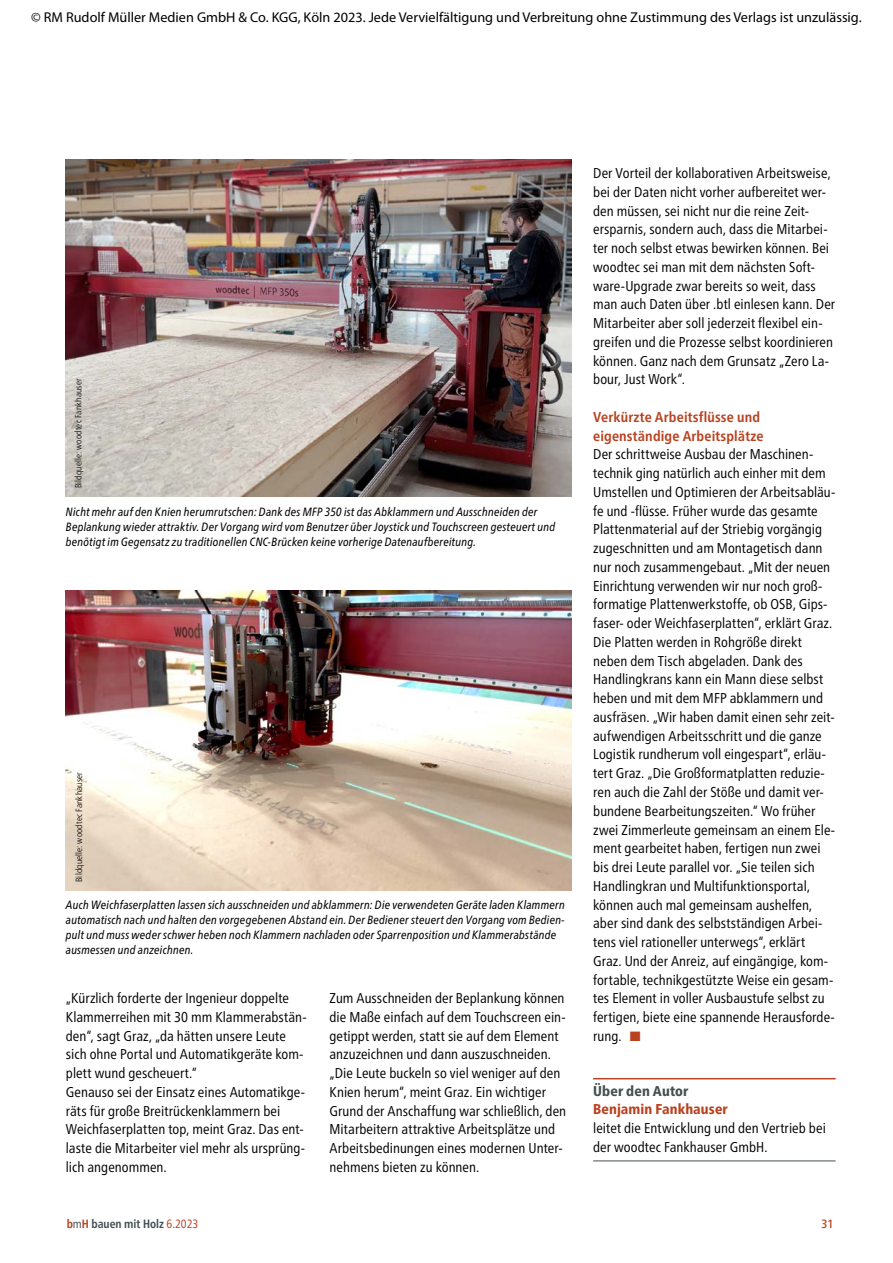
<style>
.page{position:relative;width:893px;height:1263px;background:#fff}
.page>*{position:absolute;margin:0;border:0;box-sizing:border-box;transform-origin:0 0}
.t1{font:condensed 14.25px/18.8px "Frutiger Neue LT Pro";color:#000}
.t2{font:14.25px "Myriad Pro";color:#000}
.t3{font:700 condensed 14.25px/18.8px "Frutiger Neue LT Pro";letter-spacing:.01em;color:#b84220}
.t4{font:800 condensed 14.25px "Frutiger Neue LT Pro";letter-spacing:.01em;color:#b84220}
.t5{font:800 condensed 14.25px "Frutiger Neue LT Pro";letter-spacing:.01em;color:#444f50}
.t6{font:italic condensed 12px/15px "Frutiger Neue LT Pro";letter-spacing:.015em;color:#000}
.t7{font:700 condensed 12px "Frutiger Neue LT Pro";color:#444f50}
.t8{font:500 condensed 12px "Frutiger Neue LT Pro";color:#b84220}
.t9{font:300 condensed 9px "Frutiger Neue LT Pro";letter-spacing:.02em;color:#000}
.s1{color:#b84220}
.s2{font-weight:400}
.s3{font-weight:400;color:#b84220}
</style>
<div class="page">
<hr style="left:593px;top:1078px;width:243px;height:1px;background:#b84220">
<hr style="left:593px;top:1160px;width:243px;height:1px;background:#444f50">
<img style="left:66px;top:159px;width:506px;height:338px">
<img style="left:66px;top:591px;width:506px;height:300px">
<p class="t2" style="left:31px;top:10px;width:832px">© RM Rudolf Müller Medien GmbH &amp; Co. KGG, Köln 2023. Jede Vervielfältigung und Verbreitung ohne Zustimmung des Verlags ist unzulässig.</p>
<p class="t9" style="left:73px;top:488px;width:112px;rotate:-90deg">Bildquelle: woodtec Fankhauser</p>
<p class="t6" style="left:66px;top:504px;width:491px">Nicht mehr auf den Knien herumrutschen: Dank des MFP 350 ist das Abklammern und Ausschneiden der<br>Beplankung wieder attraktiv. Der Vorgang wird vom Benutzer über Joystick und Touchscreen gesteuert und benötigt im Gegensatz zu traditionellen CNC-Brücken keine vorherige Datenaufbereitung.</p>
<p class="t9" style="left:74px;top:882px;width:112px;rotate:-90deg">Bildquelle: woodtec Fankhauser</p>
<p class="t6" style="left:66px;top:898px;width:500px">Auch Weichfaserplatten lassen sich ausschneiden und abklammern: Die verwendeten Geräte laden Klammern automatisch nach und halten den vorgegebenen Abstand ein. Der Bediener steuert den Vorgang vom Bedien&shy;pult und muss weder schwer heben noch Klammern nachladen oder Sparrenposition und Klammerabstände ausmessen und anzeichnen.</p>
<p class="t1" style="left:66px;top:989px;width:242px">„Kürzlich forderte der Ingenieur doppelte Klammerreihen mit 30 mm Klammerabstän&shy;den“, sagt Graz, „da hätten unsere Leute sich ohne Portal und Automatikgeräte kom&shy;plett wund gescheuert.“<br>Genauso sei der Einsatz eines Automatikge&shy;räts für große Breitrückenklammern bei Weichfaserplatten top, meint Graz. Das ent&shy;laste die Mitarbeiter viel mehr als ursprüng&shy;lich angenommen.</p>
<p class="t1" style="left:330px;top:989px;width:238px">Zum Ausschneiden der Beplankung können die Maße einfach auf dem Touchscreen ein&shy;getippt werden, statt sie auf dem Element anzuzeichnen und dann auszuschneiden. „Die Leute buckeln so viel weniger auf den Knien herum“, meint Graz. Ein wichtiger Grund der Anschaffung war schließlich, den Mitarbeitern attraktive Arbeitsplätze und Arbeitsbedinungen eines modernen Unter&shy;nehmens bieten zu können.</p>
<p class="t1" style="left:593px;top:164px;width:243px">Der Vorteil der kollaborativen Arbeitsweise, bei der Daten nicht vorher aufbereitet wer&shy;den müssen, sei nicht nur die reine Zeit&shy;ersparnis, sondern auch, dass die Mitarbei&shy;ter noch selbst etwas bewirken können. Bei woodtec sei man mit dem nächsten Soft&shy;ware-Upgrade zwar bereits so weit, dass man auch Daten über .btl einlesen kann. Der Mitarbeiter aber soll jederzeit flexibel ein&shy;greifen und die Prozesse selbst koordinieren können. Ganz nach dem Grunsatz „Zero La&shy;bour, Just Work“.</p>
<p class="t3" style="left:593px;top:407px;width:172px">Verkürzte Arbeitsflüsse und eigenständige Arbeitsplätze</p>
<p class="t1" style="left:593px;top:445px;width:244px">Der schrittweise Ausbau der Maschinen&shy;technik ging natürlich auch einher mit dem Umstellen und Optimieren der Arbeitsabläu&shy;fe und -flüsse. Früher wurde das gesamte Plattenmaterial auf der Striebig vorgängig zugeschnitten und am Montagetisch dann nur noch zusammengebaut. „Mit der neuen Einrichtung verwenden wir nur noch groß&shy;formatige Plattenwerkstoffe, ob OSB, Gips&shy;faser- oder Weichfaserplatten“, erklärt Graz.<br>Die Platten werden in Rohgröße direkt neben dem Tisch abgeladen. Dank des Handlingkrans kann ein Mann diese selbst heben und mit dem MFP abklammern und ausfräsen. „Wir haben damit einen sehr zeit&shy;aufwendigen Arbeitsschritt und die ganze Logistik rundherum voll eingespart“, erläu&shy;tert Graz. „Die Großformatplatten reduzie&shy;ren auch die Zahl der Stöße und damit ver&shy;bundene Bearbeitungszeiten.“ Wo früher zwei Zimmerleute gemeinsam an einem Ele&shy;ment gearbeitet haben, fertigen nun zwei bis drei Leute parallel vor. „Sie teilen sich Handlingkran und Multifunktionsportal, können auch mal gemeinsam aushelfen, aber sind dank des selbstständigen Arbei&shy;tens viel rationeller unterwegs“, erklärt Graz. Und der Anreiz, auf eingängige, kom&shy;fortable, technikgestützte Weise ein gesam&shy;tes Element in voller Ausbaustufe selbst zu fertigen, biete eine spannende Herausforde&shy;rung. <span class="s1">■</span></p>
<p class="t5" style="left:593px;top:1083px;width:97px">Über den Autor</p>
<p class="t4" style="left:593px;top:1101px;width:136px">Benjamin Fankhauser</p>
<p class="t1" style="left:593px;top:1119px;width:234px">leitet die Entwicklung und den Vertrieb bei der woodtec Fankhauser GmbH.</p>
<p class="t7" style="left:67px;top:1217px;width:133px"><span class="s1">b</span><span class="s2">m</span><span class="s1">H</span> bauen mit Holz <span class="s3">6.2023</span></p>
<p class="t8" style="left:821px;top:1217px;width:13px">31</p>
</div>
